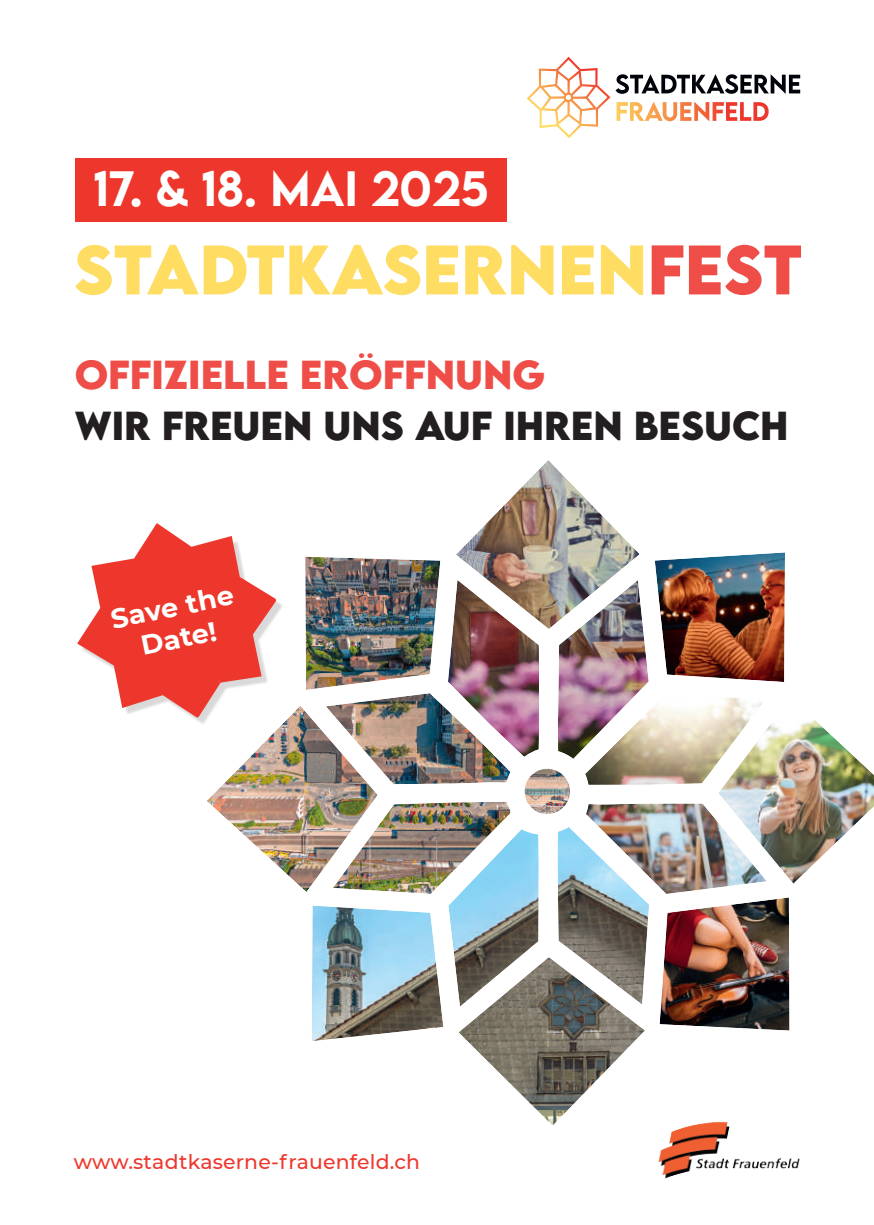
<style>
.page{position:relative;width:874px;height:1225px;background:#fff}
.page>*{position:absolute;margin:0;border:0;box-sizing:border-box;transform-origin:0 0}
.t1{font:700 62px "LEMONMILK";color:#fedd62}
.t2{font:500 44px "LEMONMILK";color:#fff}
.t3{font:700 36px "LEMONMILK";color:#231f20}
.t4{font:700 36px "LEMONMILK";color:#ef4d47}
.t5{font:700 27.2px/32px "Montserrat";color:#fff;text-align:center}
.t6{font:500 20.4px "Montserrat";letter-spacing:.01em;color:#ee372c}
.s1{color:#ef4d47}
</style>
<div class="page">
<img style="left:207px;top:460px;width:666px;height:666px">
<svg style="left:527px;top:57px;width:272px;height:81px"></svg>
<div style="left:75px;top:158px;width:431px;height:64px;background:#ee372c"></div>
<div style="left:81px;top:527px;width:203px;height:198px;background:#fff"></div>
<svg style="left:77px;top:523px;width:200px;height:195px"></svg>
<img style="left:646px;top:1101px;width:165px;height:78px">
<h2 class="t2" style="left:94px;top:160px;width:396px">17. &amp; 18. Mai 2025</h2>
<h1 class="t1" style="left:74px;top:228px;width:729px">STADTKASERNEN<span class="s1">FEST</span></h1>
<h3 class="t4" style="left:75px;top:350px;width:472px">OFFIZIELLE ERÖFFNUNG</h3>
<h3 class="t3" style="left:75px;top:401px;width:714px">WIR FREUEN UNS AUF IHREN BESUCH</h3>
<h3 class="t5" style="left:108px;top:603px;width:126px;rotate:-12deg">Save the<br>Date!</h3>
<p class="t6" style="left:74px;top:1147px;width:347px">www.stadtkaserne-frauenfeld.ch</p>
</div>
